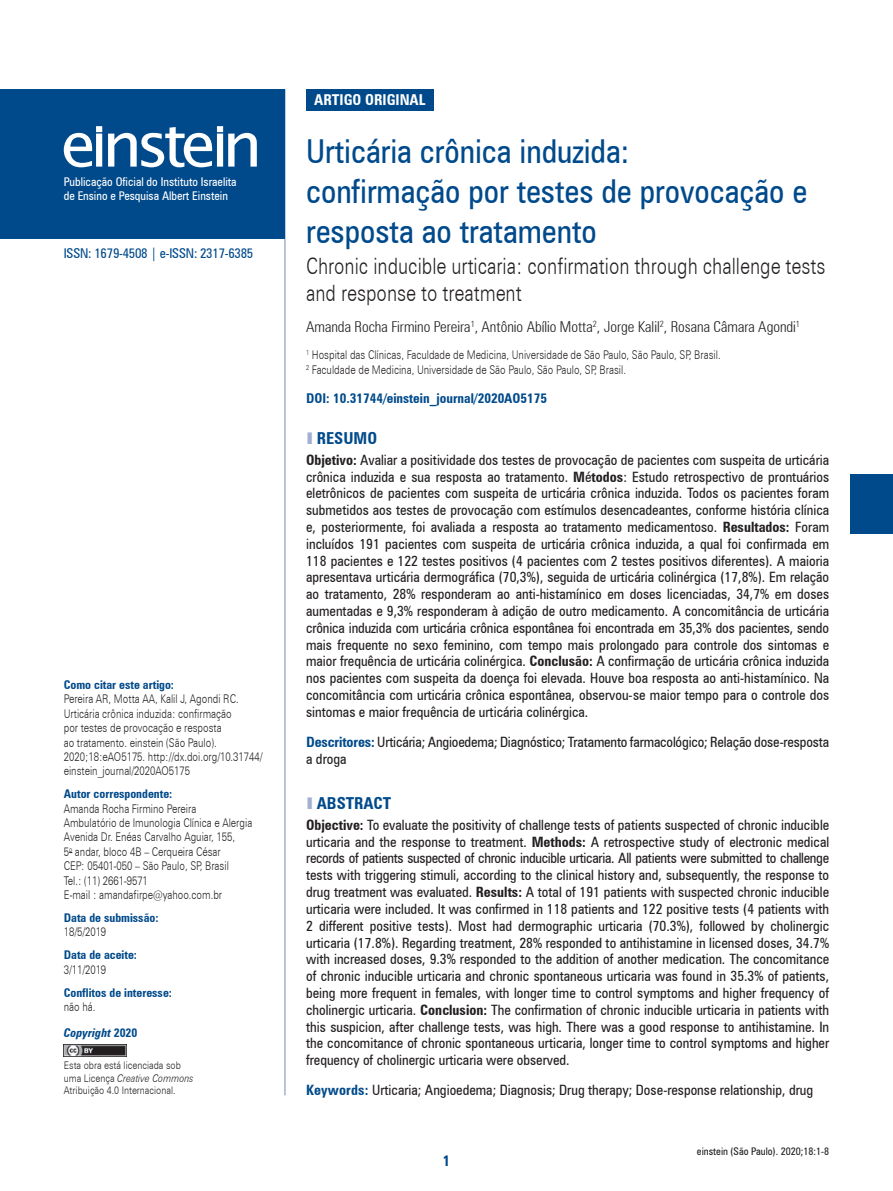
<style>
.page{position:relative;width:893px;height:1191px;background:#fff}
.page>*{position:absolute;margin:0;border:0;box-sizing:border-box;transform-origin:0 0}
.t1{font:condensed 33px/39.6px "Zurich BT";color:#004a8b}
.t2{font:300 22.5px/27px "Zurich BT";color:#231f20;scale:.8 1}
.t3{font:700 condensed 16.5px "Zurich BT";color:#004a8b}
.t4{font:300 condensed 15px "Zurich BT";color:#231f20}
.t5{font:700 condensed 15px "Zurich BT";color:#fff}
.t6{font:700 condensed 15px "Zurich BT";color:#004a8b}
.t7{font:condensed 14.25px/16.8px "Zurich BT";color:#231f20;text-align:justify}
.t8{font:700 condensed 13.5px "Zurich BT";color:#004a8b}
.t9{font:condensed 13.5px "Zurich BT";letter-spacing:-.02em;color:#004a8b}
.t10{font:300 12px/14.4px "Zurich BT";color:#231f20;scale:.8 1}
.t11{font:700 condensed 12px "Zurich BT";color:#004a8b}
.t12{font:condensed 12px/14.4px "Zurich BT";color:#fff}
.t13{font:italic 700 condensed 12px "Zurich BT";color:#004a8b}
.t14{font:300 10.5px/12.6px "Zurich BT";color:#231f20;scale:.85 1}
.t15{font:condensed 10.5px "Zurich BT";color:#231f20}
.s1{font-style:normal}
.s2{font-style:italic}
.s3{color:#a2b0d2}
.s4{font-weight:700}
.s5{font-weight:700;color:#004a8b}
</style>
<div class="page">
<img style="left:64px;top:1044px;width:63px;height:12px">
<div style="left:306px;top:89px;width:128px;height:21px;background:#004a8b"></div>
<hr style="left:284px;top:89px;width:2px;height:1006px;background:#a2b0d2">
<div style="left:0;top:89px;width:284px;height:149px;background:#004a8b"></div>
<div style="left:850px;top:474px;width:43px;height:60px;background:#004a8b"></div>
<svg style="left:108px;top:126px;width:149px;height:41px"></svg>
<svg style="left:64px;top:126px;width:38px;height:41px"></svg>
<p class="t12" style="left:64px;top:174px;width:174px">Publicação Oficial do Instituto Israelita de Ensino e Pesquisa Albert Einstein</p>
<p class="t9" style="left:64px;top:245px;width:191px">ISSN: 1679-4508 | e-ISSN: 2317-6385</p>
<p class="t11" style="left:64px;top:677px;width:112px">Como citar este artigo:</p>
<p class="t10" style="left:64px;top:692px;width:250px">Pereira AR, Motta AA, Kalil J, Agondi RC.<br>Urticária crônica induzida: confirmação<br>por testes de provocação e resposta<br>ao tratamento. einstein (São Paulo).<br>2020;18:eAO5175. http://dx.doi.org/10.31744/ einstein_journal/2020AO5175</p>
<p class="t11" style="left:64px;top:786px;width:110px">Autor correspondente:</p>
<p class="t10" style="left:64px;top:801px;width:237px">Amanda Rocha Firmino Pereira<br>Ambulatório de Imunologia Clínica e Alergia Avenida Dr. Enéas Carvalho Aguiar, 155,<br>5<sup>o</sup> andar, bloco 4B – Cerqueira César<br>CEP: 05401-050 – São Paulo, SP, Brasil<br>Tel.: (11) 2661-9571<br>E-mail : amandafirpe@yahoo.com.br</p>
<p class="t11" style="left:64px;top:910px;width:96px">Data de submissão:</p>
<p class="t10" style="left:64px;top:925px;width:55px">18/5/2019</p>
<p class="t11" style="left:64px;top:947px;width:75px">Data de aceite:</p>
<p class="t10" style="left:64px;top:962px;width:55px">3/11/2019</p>
<p class="t11" style="left:64px;top:985px;width:110px">Conflitos de interesse:</p>
<p class="t10" style="left:64px;top:999px;width:41px">não há.</p>
<p class="t13" style="left:64px;top:1025px;width:75px">Copyright <span class="s1">2020</span></p>
<p class="t14" style="left:64px;top:1058px;width:154px">Esta obra está licenciada sob uma Licença <span class="s2">Creative Commons<br></span>Atribuição 4.0 Internacional.</p>
<p class="t5" style="left:314px;top:91px;width:113px">ARTIGO ORIGINAL</p>
<h1 class="t1" style="left:306px;top:131px;width:503px">Urticária crônica induzida:<br>confirmação por testes de provocação e resposta ao tratamento</h1>
<h2 class="t2" style="left:306px;top:252px;width:651px">Chronic inducible urticaria: confirmation through challenge tests and response to treatment</h2>
<p class="t4" style="left:306px;top:317px;width:495px">Amanda Rocha Firmino Pereira<sup>1</sup>, Antônio Abílio Motta<sup>2</sup>, Jorge Kalil<sup>2</sup>, Rosana Câmara Agondi<sup>1</sup></p>
<p class="t10" style="left:306px;top:347px;width:520px"><sup>1</sup> Hospital das Clínicas, Faculdade de Medicina, Universidade de São Paulo, São Paulo, SP, Brasil.<br><sup>2</sup> Faculdade de Medicina, Universidade de São Paulo, São Paulo, SP, Brasil.</p>
<p class="t8" style="left:306px;top:390px;width:243px">DOI: 10.31744/einstein_journal/2020AO5175</p>
<p class="t3" style="left:306px;top:428px;width:72px"><span class="s3">❚</span> RESUMO</p>
<p class="t7" style="left:306px;top:451px;width:524px"><span class="s4">Objetivo:</span> Avaliar a positividade dos testes de provocação de pacientes com suspeita de urticária crônica induzida e sua resposta ao tratamento. <span class="s4">M</span>é<span class="s4">todos</span>: Estudo retrospectivo de prontuários eletrônicos de pacientes com suspeita de urticária crônica induzida. Todos os pacientes foram submetidos aos testes de provocação com estímulos desencadeantes, conforme história clínica e, posteriormente, foi avaliada a resposta ao tratamento medicamentoso. <span class="s4">Resultados:</span> Foram incluídos 191 pacientes com suspeita de urticária crônica induzida, a qual foi confirmada em 118 pacientes e 122 testes positivos (4 pacientes com 2 testes positivos diferentes). A maioria apresentava urticária dermográfica (70,3%), seguida de urticária colinérgica (17,8%). Em relação ao tratamento, 28% responderam ao anti-histamínico em doses licenciadas, 34,7% em doses aumentadas e 9,3% responderam à adição de outro medicamento. A concomitância de urticária crônica induzida com urticária crônica espontânea foi encontrada em 35,3% dos pacientes, sendo mais frequente no sexo feminino, com tempo mais prolongado para controle dos sintomas e maior frequência de urticária colinérgica. <span class="s4">Conclusão:</span> A confirmação de urticária crônica induzida nos pacientes com suspeita da doença foi elevada. Houve boa resposta ao anti-histamínico. Na concomitância com urticária crônica espontânea, observou-se maior tempo para o controle dos sintomas e maior frequência de urticária colinérgica.</p>
<p class="t7" style="left:306px;top:732px;width:524px;line-height:17.2px"><span class="s5">Descritores:</span> Urticária; Angioedema; Diagnóstico; Tratamento farmacológico; Relação dose-resposta a droga</p>
<p class="t3" style="left:306px;top:793px;width:86px"><span class="s3">❚</span> ABSTRACT</p>
<p class="t7" style="left:306px;top:816px;width:524px"><span class="s4">Objective:</span> To evaluate the positivity of challenge tests of patients suspected of chronic inducible urticaria and the response to treatment. <span class="s4">Methods:</span> A retrospective study of electronic medical records of patients suspected of chronic inducible urticaria. All patients were submitted to challenge tests with triggering stimuli, according to the clinical history and, subsequently, the response to drug treatment was evaluated. <span class="s4">Results:</span> A total of 191 patients with suspected chronic inducible urticaria were included. It was confirmed in 118 patients and 122 positive tests (4 patients with 2 different positive tests). Most had dermographic urticaria (70.3%), followed by cholinergic urticaria (17.8%). Regarding treatment, 28% responded to antihistamine in licensed doses, 34.7% with increased doses, 9.3% responded to the addition of another medication. The concomitance of chronic inducible urticaria and chronic spontaneous urticaria was found in 35.3% of patients, being more frequent in females, with longer time to control symptoms and higher frequency of cholinergic urticaria. <span class="s4">Conclusion:</span> The confirmation of chronic inducible urticaria in patients with this suspicion, after challenge tests, was high. There was a good response to antihistamine. In the concomitance of chronic spontaneous urticaria, longer time to control symptoms and higher frequency of cholinergic urticaria were observed.</p>
<p class="t7" style="left:306px;top:1081px;width:508px"><span class="s5">Keywords:</span> Urticaria; Angioedema; Diagnosis; Drug therapy; Dose-response relationship, drug</p>
<p class="t6" style="left:443px;top:1151px;width:9px">1</p>
<p class="t15" style="left:697px;top:1144px;width:134px">einstein (São Paulo). 2020;18:1-8</p>
</div>
